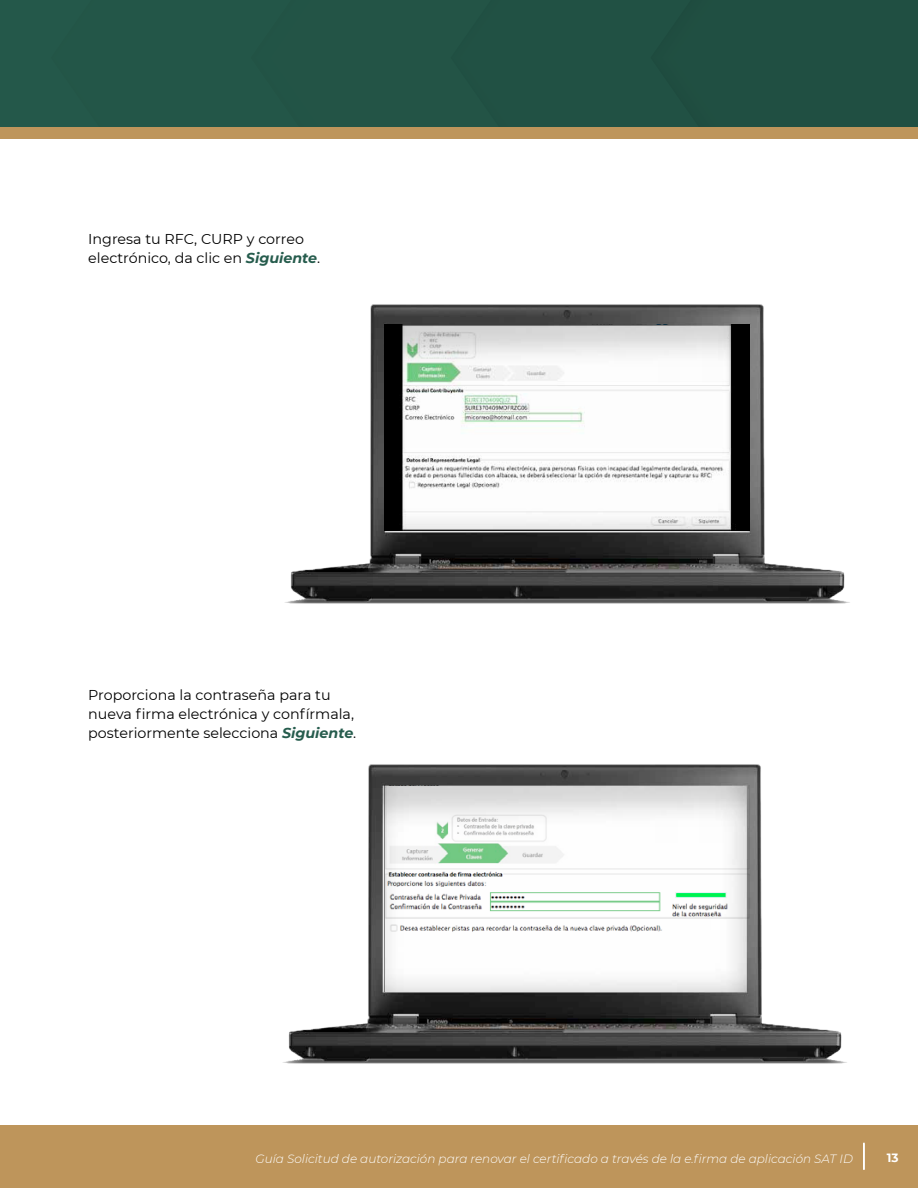
<style>
.page{position:relative;width:918px;height:1188px;background:#fff}
.page>*{position:absolute;margin:0;border:0;box-sizing:border-box;transform-origin:0 0}
.t1{font:14.25px/19px "Montserrat";color:#000}
.t2{font:italic 300 12px "Montserrat";color:#fff}
.t3{font:700 12px "Montserrat";color:#fff}
.s1{font-weight:700;font-style:italic;color:#265c4d}
</style>
<div class="page">
<div style="left:0;top:0;width:918px;height:127px;background:#225446"></div>
<div style="left:0;top:127px;width:918px;height:12px;background:#be955b"></div>
<div style="left:0;top:1125px;width:918px;height:63px;background:#be955b"></div>
<svg style="left:864px;top:1143px;width:1px;height:27px"></svg>
<img style="left:283px;top:764px;width:564px;height:300px">
<img style="left:385px;top:786px;width:364px;height:206px">
<svg style="left:579px;top:789px;width:170px;height:39px"></svg>
<img style="left:285px;top:304px;width:565px;height:300px">
<img style="left:385px;top:325px;width:364px;height:206px">
<div style="left:563px;top:325px;width:163px;height:23px;background:#dcdcdc"></div>
<p class="t1" style="left:88px;top:229px;width:233px">Ingresa tu RFC, CURP y correo electrónico, da clic en <span class="s1">Siguiente</span>.</p>
<p class="t1" style="left:88px;top:685px;width:270px">Proporciona la contraseña para tu nueva firma electrónica y confírmala, posteriormente selecciona <span class="s1">Siguiente</span>.</p>
<p class="t2" style="left:256px;top:1150px;width:599px">Guía Solicitud de autorización para renovar el certificado a través de la e.firma de aplicación SAT ID</p>
<p class="t3" style="left:887px;top:1149px;width:13px">13</p>
</div>
